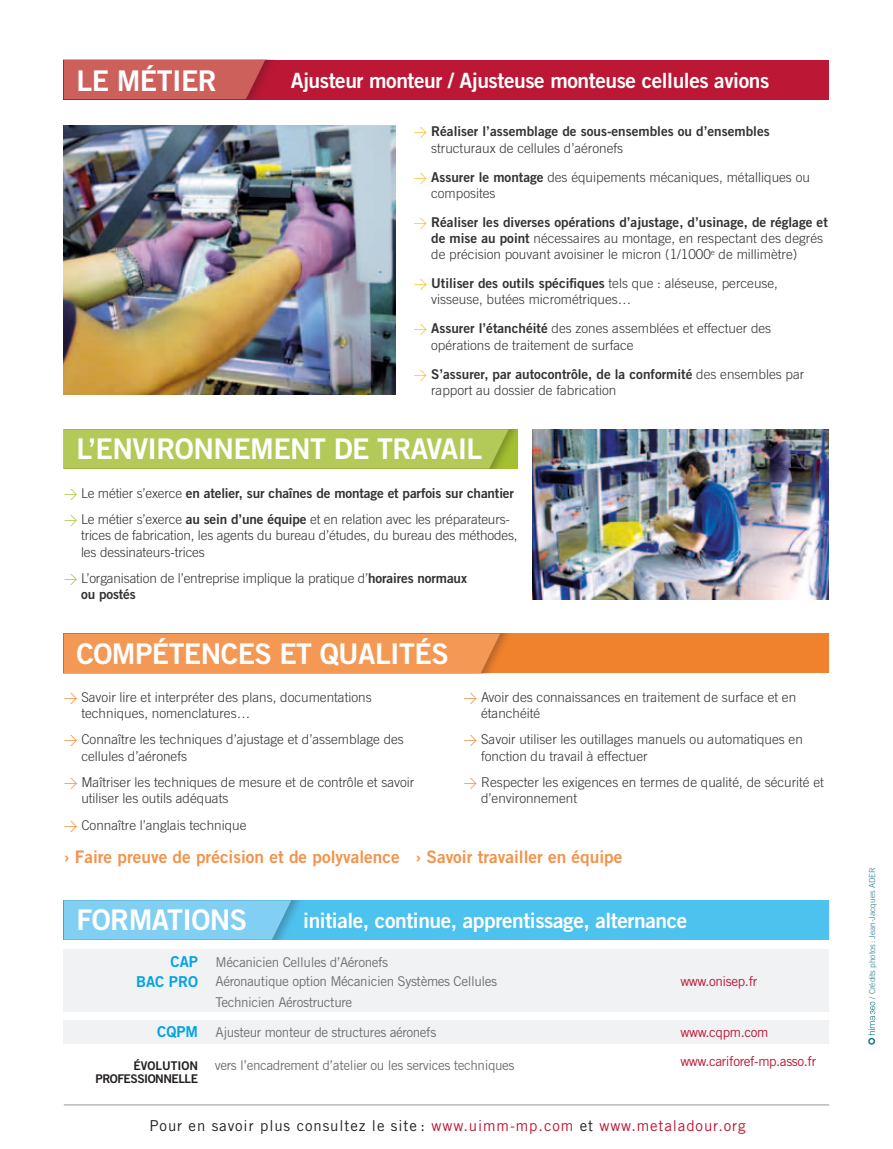
<style>
.page{position:relative;width:893px;height:1149px;background:#fff}
.page>*{position:absolute;margin:0;border:0;box-sizing:border-box;transform-origin:0 0}
.t1{font:28.5px "Trade Gothic LT Std Bd 2";letter-spacing:-.02em;color:#fff}
.t2{font:21px "Trade Gothic LT Std Bd 2";letter-spacing:-.02em;color:#fff}
.t3{font:17.25px "Trade Gothic LT Std Bd 2";color:#f3934b}
.t4{font:15px "Trade Gothic LT Std";letter-spacing:.06em;color:#231f20}
.t5{font:15px "Trade Gothic LT Std Bd 2";color:#00a4e4}
.t6{font:300 13.5px/16.2px "Trade Gothic LT Std";color:#343233}
.t7{font:13.5px "Trade Gothic LT Std Bd 2";color:#343233}
.t8{font:13.5px/20.4px "Trade Gothic LT Std";letter-spacing:-.03em;color:#6e7072}
.t9{font:13.5px/29.2px "Trade Gothic LT Std";letter-spacing:-.03em;color:#bc1734}
.t10{font:12px "Trade Gothic LT Std Bd 2";letter-spacing:-.04em;color:#231f20}
.t11{font:300 8.25px "Trade Gothic LT Std";color:#1d7a8e}
.s1{font-family:"DIN";font-weight:300;color:#fbbc1a}
.s2{font-family:"DIN";color:#fbbc1a}
.s3{font-family:"Trade Gothic LT Std Bd 2";font-weight:400}
.s4{font-family:"Trade Gothic LT Std";font-weight:300}
.s5{font-family:"DIN";font-weight:300;color:#a2c030}
.s6{font-family:"DIN";color:#a2c030}
.s7{font-family:"DIN";color:#f0822e}
.s8{font-family:"Trade Gothic LT Std Bd 2";font-size:15px;color:#00a4e4}
.s9{font-family:"Trade Gothic LT Std Bd 2";font-size:12px;color:#231f20}
.s10{color:#bc1734}
</style>
<div class="page">
<hr style="left:64px;top:1104px;width:765px;height:1px;background:#949699">
<img style="left:532px;top:429px;width:297px;height:170px">
<div style="left:64px;top:429px;width:445px;height:39px;background:#b3ca58"></div>
<div style="left:64px;top:633px;width:765px;height:39px;background:#f0822e"></div>
<div style="left:64px;top:633px;width:453px;height:39px;background:#231f20;opacity:.3"></div>
<div style="left:64px;top:633px;width:436px;height:39px;background:#f49855"></div>
<div style="left:64px;top:60px;width:765px;height:39px;background:#bc1734"></div>
<div style="left:64px;top:60px;width:218px;height:39px;background:#231f20;opacity:.3"></div>
<div style="left:64px;top:60px;width:201px;height:39px;background:#ce605c"></div>
<img style="left:64px;top:125px;width:331px;height:269px">
<div style="left:64px;top:900px;width:765px;height:39px;background:#4ec2ef"></div>
<div style="left:64px;top:900px;width:244px;height:39px;background:#231f20;opacity:.3"></div>
<div style="left:64px;top:900px;width:227px;height:39px;background:#82cff4"></div>
<div style="left:64px;top:948px;width:765px;height:63px;background:#f1f2f3"></div>
<div style="left:64px;top:1020px;width:765px;height:23px;background:#f1f2f3"></div>
<svg style="left:868px;top:1001px;width:7px;height:43px"></svg>
<h1 class="t1" style="left:77px;top:63px;width:58px">LE MÉTIER</h1>
<h2 class="t2" style="left:291px;top:68px;width:480px">Ajusteur monteur / Ajusteuse monteuse cellules avions</h2>
<p class="t7" style="left:414px;top:123px;width:358px"><span class="s1">&gt;</span> Réaliser l’assemblage de sous-ensembles ou d’ensembles</p>
<p class="t6" style="left:414px;top:133px;width:398px;line-height:29px;text-indent:18px">structuraux de cellules d’aéronefs<br><span class="s2">&gt;</span> <span class="s3">Assurer le montage</span> des équipements mécaniques, métalliques ou</p>
<p class="t6" style="left:431px;top:185px;width:66px">composites</p>
<p class="t7" style="left:414px;top:213px;width:416px"><span class="s1">&gt;</span> Réaliser les diverses opérations d’ajustage, d’usinage, de réglage et</p>
<p class="t6" style="left:431px;top:230px;width:393px"><span class="s3">de mise au point</span> nécessaires au montage, en respectant des degrés de précision pouvant avoisiner le micron (1/1000<sup>e</sup> de millimètre)</p>
<p class="t7" style="left:414px;top:275px;width:366px"><span class="s1">&gt;</span> Utiliser des outils spécifiques <span class="s4">tels que : aléseuse, perceuse,</span></p>
<p class="t6" style="left:414px;top:285px;width:359px;line-height:29px;text-indent:18px">visseuse, butées micrométriques…<br><span class="s2">&gt;</span> <span class="s3">Assurer l’étanchéité</span> des zones assemblées et effectuer des</p>
<p class="t6" style="left:431px;top:336px;width:204px">opérations de traitement de surface</p>
<p class="t7" style="left:414px;top:365px;width:392px"><span class="s1">&gt;</span> S’assurer, par autocontrôle, de la conformité <span class="s4">des ensembles par</span></p>
<p class="t6" style="left:431px;top:381px;width:187px">rapport au dossier de fabrication</p>
<h1 class="t1" style="left:77px;top:431px;width:399px">L’environnement de travail</h1>
<p class="t7" style="left:64px;top:484px;width:452px"><span class="s5">&gt;</span> <span class="s4">Le métier s’exerce</span> en atelier, sur chaînes de montage et parfois sur chantier</p>
<p class="t6" style="left:81px;top:511px;width:438px;text-indent:-17px"><span class="s6">&gt;</span> Le métier s’exerce <span class="s3">au sein d’une équipe</span> et en relation avec les préparateurs&shy;trices de fabrication, les agents du bureau d’études, du bureau des méthodes, les dessinateurs-trices</p>
<p class="t6" style="left:64px;top:569px;width:405px"><span class="s6">&gt;</span> L’organisation de l’entreprise implique la pratique d’<span class="s3">horaires normaux</span></p>
<p class="t7" style="left:81px;top:586px;width:56px">ou postés</p>
<h1 class="t1" style="left:77px;top:636px;width:374px">Compétences et qualités</h1>
<p class="t6" style="left:81px;top:688px;width:292px;text-indent:-18px"><span class="s7">&gt;</span> Savoir lire et interpréter des plans, documentations techniques, nomenclatures…</p>
<p class="t6" style="left:81px;top:731px;width:324px;text-indent:-18px"><span class="s7">&gt;</span> Connaître les techniques d’ajustage et d’assemblage des cellules d’aéronefs</p>
<p class="t6" style="left:81px;top:773px;width:335px;text-indent:-18px"><span class="s7">&gt;</span> Maîtriser les techniques de mesure et de contrôle et savoir utiliser les outils adéquats</p>
<p class="t6" style="left:64px;top:816px;width:184px"><span class="s7">&gt;</span> Connaître l’anglais technique</p>
<p class="t6" style="left:481px;top:688px;width:317px;text-indent:-18px"><span class="s7">&gt;</span> Avoir des connaissances en traitement de surface et en étanchéité</p>
<p class="t6" style="left:481px;top:731px;width:323px;text-indent:-18px"><span class="s7">&gt;</span> Savoir utiliser les outillages manuels ou automatiques en fonction du travail à effectuer</p>
<p class="t6" style="left:481px;top:773px;width:344px;text-indent:-18px"><span class="s7">&gt;</span> Respecter les exigences en termes de qualité, de sécurité et d’environnement</p>
<p class="t3" style="left:64px;top:846px;width:560px">› Faire preuve de précision et de polyvalence › Savoir travailler en équipe</p>
<h1 class="t1" style="left:77px;top:902px;width:36px">FORM</h1>
<h1 class="t1" style="left:152px;top:902px;width:32px">ATIONS</h1>
<h2 class="t2" style="left:303px;top:906px;width:386px">initiale, continue, apprentissage, alternance</h2>
<p class="t8" style="left:171px;top:951px;width:219px"><span class="s8">CAP</span> Mécanicien Cellules d’Aéronefs</p>
<p class="t5" style="left:136px;top:972px;width:44px">BAC PRO</p>
<p class="t8" style="left:215px;top:970px;width:283px">Aéronautique option Mécanicien Systèmes Cellules<br>Technicien Aérostructure</p>
<p class="t5" style="left:157px;top:1022px;width:21px">CQPM</p>
<p class="t8" style="left:215px;top:1021px;width:222px">Ajusteur monteur de structures aéronefs</p>
<p class="t8" style="left:133px;top:1054px;width:383px"><span class="s9">Évolution</span> vers l’encadrement d’atelier ou les services techniques</p>
<p class="t10" style="left:96px;top:1070px;width:104px">professionnelle</p>
<p class="t9" style="left:680px;top:966px;width:78px">www.onisep.fr</p>
<p class="t9" style="left:680px;top:1016px;width:137px">www.cqpm.com www.cariforef-mp.asso.fr</p>
<p class="t4" style="left:150px;top:1116px;width:598px">Pour en savoir plus consultez le site : <span class="s10">www.uimm-mp.com</span> et <span class="s10">www.metaladour.org</span></p>
<p class="t11" style="left:867px;top:998px;width:133px;rotate:-90deg">/ Crédits photos : Jean-Jacques ADER</p>
</div>
